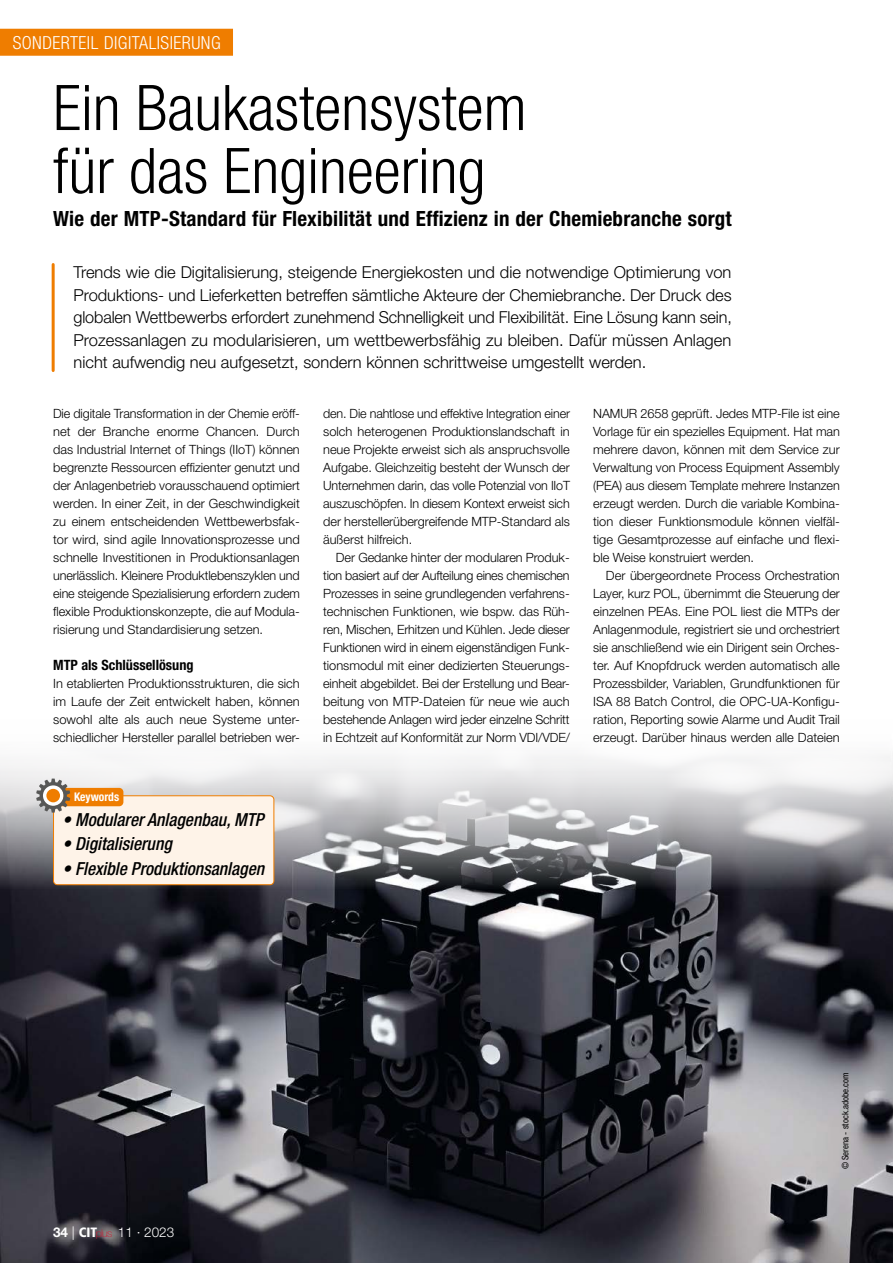
<style>
.page{position:relative;width:893px;height:1263px;background:#fff}
.page>*{position:absolute;margin:0;border:0;box-sizing:border-box;transform-origin:0 0}
.t1{font:300 condensed 63px/63px "Helvetica Neue LT Std";color:#000}
.t2{font:700 condensed 21px "Helvetica Neue LT Std";letter-spacing:.01em;color:#000}
.t3{font:italic 500 condensed 18px "Helvetica Neue LT Std";color:#000}
.t4{font:300 condensed 18px "Helvetica Neue LT Std";letter-spacing:.025em;color:#fff}
.t5{font:300 16.5px/22.5px "Helvetica Neue LT Std";color:#000;text-align:justify}
.t6{font:700 condensed 14.25px "Helvetica Neue LT Std";color:#000}
.t7{font:300 13.5px "Helvetica Neue LT Std";color:#fff}
.t8{font:300 12.75px/18px "Helvetica Neue LT Std";color:#000;text-align:justify}
.t9{font:700 condensed 12px "Helvetica Neue LT Std";color:#fff;scale:.96 1}
.t10{font:condensed 9px "Helvetica Neue LT Std";color:#000}
.s1{font-weight:700}
.s2{font-family:"Frutiger LT Std";font-weight:900;font-stretch:condensed}
.s3{font-weight:100;font-size:10.65px;color:#ce1531}
</style>
<div class="page">
<hr style="left:52px;top:264px;width:3px;height:107px;background:#ef7d00">
<img style="left:0;top:755px;width:893px;height:508px">
<div style="left:54px;top:796px;width:220px;height:89px;background:#fef3e8;border-radius:4px"></div>
<div style="left:53px;top:795px;width:221px;height:90px;border:1px solid #ef7d00;border-radius:4px"></div>
<div style="left:53px;top:788px;width:70px;height:18px;background:#ef7d00;border-radius:4px"></div>
<svg style="left:36px;top:778px;width:34px;height:35px"></svg>
<div style="left:46px;top:789px;width:14px;height:13px;background:#ef7d00;border-radius:50%"></div>
<div style="left:0;top:29px;width:233px;height:27px;background:#ef7d00"></div>
<h3 class="t4" style="left:13px;top:32px;width:209px">Sonderteil Digitalisierung</h3>
<h1 class="t1" style="left:53px;top:76px;width:475px">Ein Baukastensystem für das Engineering</h1>
<h2 class="t2" style="left:53px;top:205px;width:680px">Wie der MTP-Standard für Flexibilität und Effizienz in der Chemiebranche sorgt</h2>
<p class="t5" style="left:74px;top:261px;width:660px">Trends wie die Digitalisierung, steigende Energiekosten und die notwendige Optimierung von Produktions- und Lieferketten betreffen sämtliche Akteure der Chemiebranche. Der Druck des globalen Wettbewerbs erfordert zunehmend Schnelligkeit und Flexibilität. Eine Lösung kann sein, Prozessanlagen zu modularisieren, um wettbewerbsfähig zu bleiben. Dafür müssen Anlagen nicht aufwendig neu aufgesetzt, sondern können schrittweise umgestellt werden.</p>
<p class="t8" style="left:53px;top:404px;width:248px">Die digitale Transformation in der Chemie eröff&shy;net der Branche enorme Chancen. Durch das Industrial Internet of Things (IIoT) können begrenzte Ressourcen effizienter genutzt und der Anlagenbetrieb vorausschauend optimiert werden. In einer Zeit, in der Geschwindigkeit zu einem entscheidenden Wettbewerbsfak&shy;tor wird, sind agile Innovationsprozesse und schnelle Investitionen in Produktionsanlagen unerlässlich. Kleinere Produktlebenszyklen und eine steigende Spezialisierung erfordern zudem flexible Produktionskonzepte, die auf Modula&shy;risierung und Standardisierung setzen.</p>
<p class="t6" style="left:53px;top:656px;width:142px">MTP als Schlüssellösung</p>
<p class="t8" style="left:53px;top:674px;width:248px">In etablierten Produktionsstrukturen, die sich im Laufe der Zeit entwickelt haben, können sowohl alte als auch neue Systeme unter&shy;schiedlicher Hersteller parallel betrieben wer-</p>
<p class="t9" style="left:74px;top:790px;width:49px">Keywords</p>
<h3 class="t3" style="left:62px;top:809px;width:203px">• Modularer Anlagenbau, MTP</h3>
<h3 class="t3" style="left:62px;top:833px;width:111px">• Digitalisierung</h3>
<h3 class="t3" style="left:62px;top:857px;width:203px">• Flexible Produktionsanlagen</h3>
<p class="t8" style="left:323px;top:404px;width:248px">den. Die nahtlose und effektive Integration einer solch heterogenen Produktionslandschaft in neue Projekte erweist sich als anspruchsvolle Aufgabe. Gleichzeitig besteht der Wunsch der Unternehmen darin, das volle Potenzial von IIoT auszuschöpfen. In diesem Kontext erweist sich der herstellerübergreifende MTP-Standard als äußerst hilfreich.</p>
<p class="t8" style="left:323px;top:548px;width:248px;text-indent:13px">Der Gedanke hinter der modularen Produk&shy;tion basiert auf der Aufteilung eines chemischen Prozesses in seine grundlegenden verfahrens&shy;technischen Funktionen, wie bspw. das Rüh&shy;ren, Mischen, Erhitzen und Kühlen. Jede dieser Funktionen wird in einem eigenständigen Funk&shy;tionsmodul mit einer dedizierten Steuerungs&shy;einheit abgebildet. Bei der Erstellung und Bear&shy;beitung von MTP-Dateien für neue wie auch bestehende Anlagen wird jeder einzelne Schritt in Echtzeit auf Konformität zur Norm VDI/VDE/</p>
<p class="t8" style="left:593px;top:404px;width:248px">NAMUR 2658 geprüft. Jedes MTP-File ist eine Vorlage für ein spezielles Equipment. Hat man mehrere davon, können mit dem Service zur Verwaltung von Process Equipment Assembly (PEA) aus diesem Template mehrere Instanzen erzeugt werden. Durch die variable Kombina&shy;tion dieser Funktionsmodule können vielfäl&shy;tige Gesamtprozesse auf einfache und flexi&shy;ble Weise konstruiert werden.</p>
<p class="t8" style="left:593px;top:566px;width:248px;text-indent:13px">Der übergeordnete Process Orchestration Layer, kurz POL, übernimmt die Steuerung der einzelnen PEAs. Eine POL liest die MTPs der Anlagenmodule, registriert sie und orchestriert sie anschließend wie ein Dirigent sein Orches&shy;ter. Auf Knopfdruck werden automatisch alle Prozessbilder, Variablen, Grundfunktionen für ISA 88 Batch Control, die OPC-UA-Konfigu&shy;ration, Reporting sowie Alarme und Audit Trail erzeugt. Darüber hinaus werden alle Dateien</p>
<p class="t7" style="left:53px;top:1224px;width:123px"><span class="s1">34</span> | <span class="s2">CIT</span><span class="s3">plus</span> 11 · 2023</p>
<p class="t10" style="left:840px;top:1169px;width:98px;rotate:-90deg">© Serena - stock.adobe.com</p>
</div>
